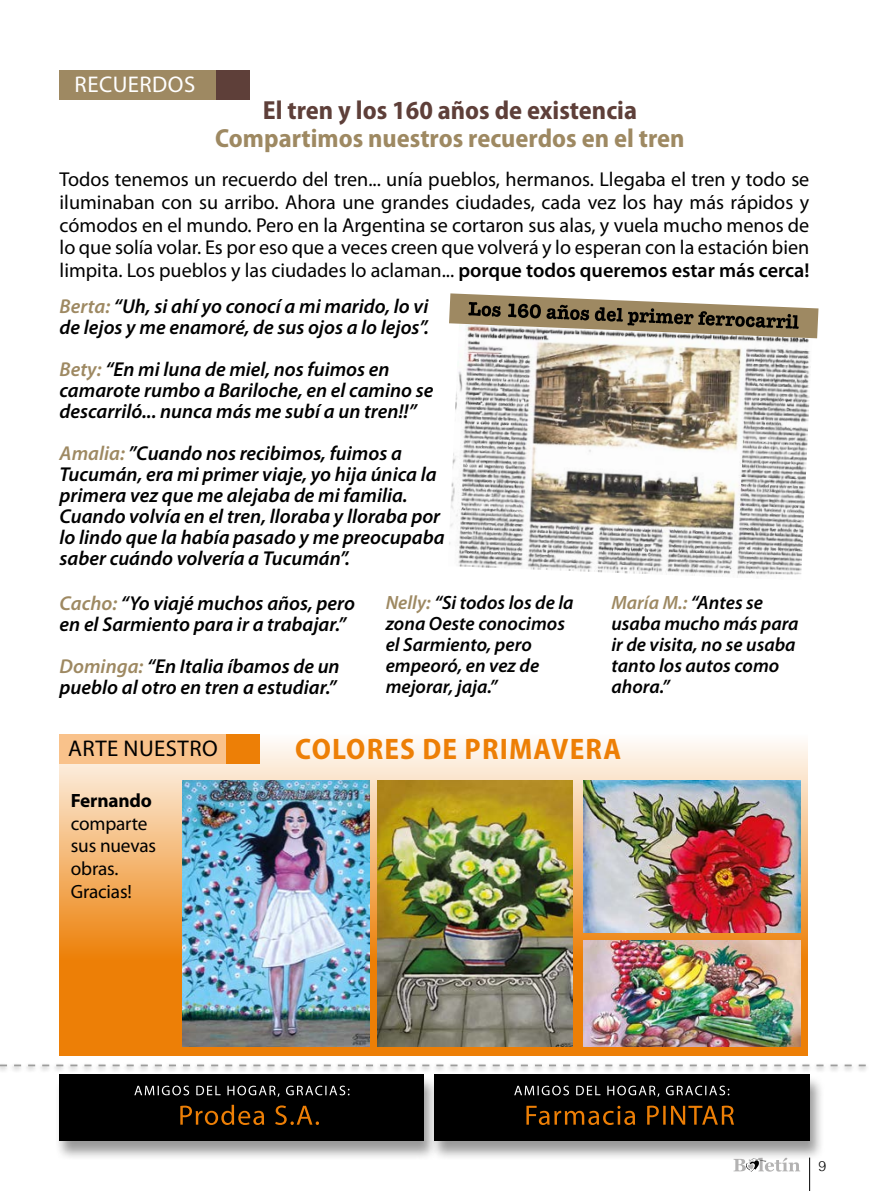
<style>
.page{position:relative;width:869px;height:1191px;background:#fff}
.page>*{position:absolute;margin:0;border:0;box-sizing:border-box;transform-origin:0 0}
.t1{font:700 semi-condensed 29.75px "Myriad Pro";letter-spacing:.04em;color:#ed7f06}
.t2{font:700 semi-condensed 26.25px "Myriad Pro";color:#9e8962}
.t3{font:700 semi-condensed 26.25px "Myriad Pro";color:#5e3f39}
.t4{font:22.75px "Myriad Pro";letter-spacing:.02em;color:#000}
.t5{font:22.75px "Myriad Pro";letter-spacing:.02em;color:#fff}
.t6{font:italic 600 20.12px/21px "Myriad Pro";color:#000}
.t7{font:20.12px/22.8px "Myriad Pro";color:#000;text-align:justify}
.t8{font:italic 600 19.25px/21px "Myriad Pro";color:#000}
.t9{font:19.25px/22.8px "Myriad Pro";letter-spacing:-.01em;color:#000}
.t10{font:700 19.25px "Myriad Pro";letter-spacing:-.01em;color:#000}
.t11{font:300 14px "Helvetica";color:#000}
.s1{font-weight:600}
.s2{color:#9e8962}
</style>
<div class="page">
<hr style="left:809px;top:1157px;width:1px;height:34px;background:#000">
<svg style="left:733px;top:1160px;width:66px;height:11px"></svg>
<div style="left:60px;top:70px;width:156px;height:30px;background:#9e8962"></div>
<div style="left:216px;top:70px;width:33px;height:30px;background:#5e3f39"></div>
<img style="left:449px;top:338px;width:363px;height:240px">
<svg style="left:449px;top:293px;width:369px;height:45px"></svg>
<svg style="left:59px;top:734px;width:749px;height:321px;background:#f2ba7d"></svg>
<div style="left:0;top:1062px;width:868px;height:11px;background:#000;opacity:.4"></div>
<svg style="left:0;top:1064px;width:868px;height:2px"></svg>
<div style="left:54px;top:1074px;width:384px;height:86px;background:#000;opacity:.4"></div>
<div style="left:60px;top:1074px;width:363px;height:66px;background:#000"></div>
<svg style="left:134px;top:1085px;width:215px;height:12px"></svg>
<svg style="left:180px;top:1104px;width:139px;height:21px"></svg>
<div style="left:429px;top:1074px;width:395px;height:86px;background:#000;opacity:.4"></div>
<div style="left:434px;top:1074px;width:375px;height:66px;background:#000"></div>
<svg style="left:514px;top:1085px;width:215px;height:12px"></svg>
<svg style="left:526px;top:1105px;width:207px;height:20px"></svg>
<div style="left:59px;top:734px;width:180px;height:29px;background:#f9c28b"></div>
<div style="left:226px;top:734px;width:33px;height:29px;background:#ed7f06"></div>
<img style="left:583px;top:780px;width:216px;height:152px">
<img style="left:377px;top:780px;width:195px;height:266px">
<img style="left:583px;top:940px;width:216px;height:106px">
<img style="left:182px;top:780px;width:187px;height:266px">
<p class="t5" style="left:75px;top:70px;width:122px">RECUERDOS</p>
<h2 class="t3" style="left:263px;top:96px;width:375px">El tren y los 160 años de existencia</h2>
<h2 class="t2" style="left:215px;top:124px;width:470px">Compartimos nuestros recuerdos en el tren</h2>
<p class="t7" style="left:60px;top:168px;width:751px">Todos tenemos un recuerdo del tren... unía pueblos, hermanos. Llegaba el tren y todo se iluminaban con su arribo. Ahora une grandes ciudades, cada vez los hay más rápidos y cómodos en el mundo. Pero en la Argentina se cortaron sus alas, y vuela mucho menos de lo que solía volar. Es por eso que a veces creen que volverá y lo esperan con la estación bien limpita. Los pueblos y las ciudades lo aclaman... <span class="s1">porque todos queremos estar más cerca!</span></p>
<p class="t6" style="left:60px;top:296px;width:371px"><span class="s2">Berta:</span> “Uh, si ahí yo conocí a mi marido, lo vi de lejos y me enamoré, de sus ojos a lo lejos”.</p>
<p class="t6" style="left:60px;top:359px;width:375px"><span class="s2">Bety:</span> “En mi luna de miel, nos fuimos en camarote rumbo a Bariloche, en el camino se descarriló... nunca más me subí a un tren!!”</p>
<p class="t6" style="left:60px;top:443px;width:386px"><span class="s2">Amalia:</span> ”Cuando nos recibimos, fuimos a Tucumán, era mi primer viaje, yo hija única la primera vez que me alejaba de mi familia.<br>Cuando volvía en el tren, lloraba y lloraba por lo lindo que la había pasado y me preocupaba saber cuándo volvería a Tucumán”.</p>
<p class="t6" style="left:60px;top:593px;width:297px"><span class="s2">Cacho:</span> “Yo viajé muchos años, pero en el Sarmiento para ir a trabajar.”</p>
<p class="t6" style="left:60px;top:656px;width:281px"><span class="s2">Dominga:</span> “En Italia íbamos de un pueblo al otro en tren a estudiar.”</p>
<p class="t8" style="left:385px;top:592px;width:189px"><span class="s2">Nelly:</span> “Si todos los de la zona Oeste conocimos el Sarmiento, pero empeoró, en vez de mejorar, jaja.”</p>
<p class="t8" style="left:611px;top:592px;width:189px"><span class="s2">María M.:</span> “Antes se usaba mucho más para ir de visita, no se usaba tanto los autos como ahora.”</p>
<p class="t4" style="left:68px;top:734px;width:151px">ARTE NUESTRO</p>
<p class="t10" style="left:71px;top:789px;width:83px">Fernando</p>
<p class="t9" style="left:71px;top:811px;width:87px">comparte sus nuevas obras.<br>Gracias!</p>
<h1 class="t1" style="left:295px;top:733px;width:327px">COLORES DE PRIMAVERA</h1>
<p class="t11" style="left:818px;top:1157px;width:9px">9</p>
</div>
